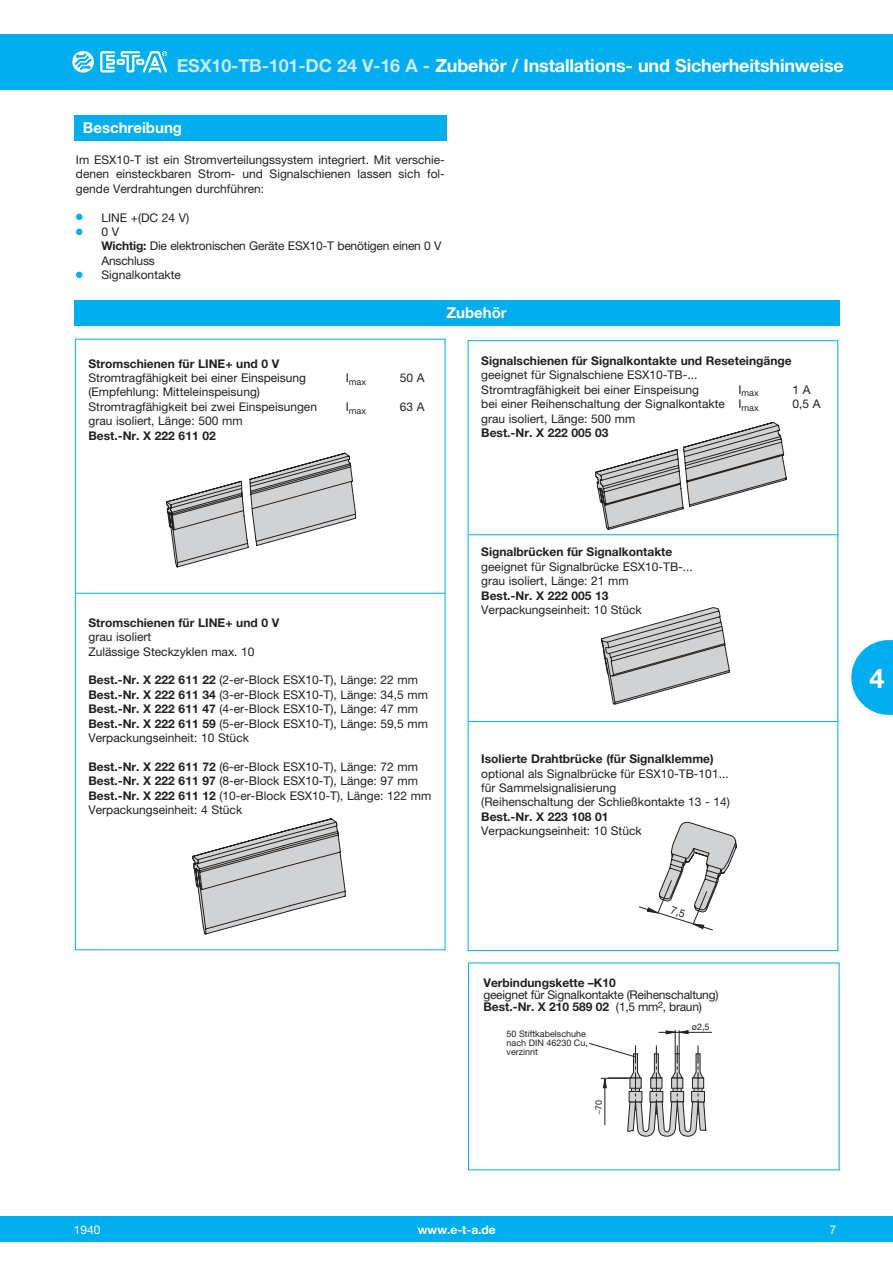
<style>
.page{position:relative;width:893px;height:1263px;background:#fff}
.page>*{position:absolute;margin:0;border:0;box-sizing:border-box;transform-origin:0 0}
.t1{font:700 27px "Helvetica Neue LT";color:#fff}
.t2{font:700 18px "Helvetica Neue LT";letter-spacing:-.01em;color:#fff}
.t3{font:700 15px "Helvetica Neue LT";color:#fff}
.t4{font:12px/14.4px "Helvetica Neue LT";color:#231f20}
.t5{font:700 12px "Helvetica Neue LT";color:#231f20}
.t6{font:12px/12px "Helvetica Neue LT";letter-spacing:-.02em;color:#231f20}
.t7{font:700 12px "Helvetica Neue LT";color:#fff}
.t8{font:12px "Helvetica Neue LT";color:#fff}
.t9{font:12px "Helvetica Neue LT";color:#fff;scale:.95 1}
.t10{font:9px/9px "Helvetica Neue LT";color:#231f20}
.s1{color:#c6eafa}
.s2{color:#00aeef}
.s3{font-weight:700}
</style>
<div class="page">
<div style="left:0;top:34px;width:893px;height:55px;background:#00aeef"></div>
<svg style="left:72px;top:51px;width:22px;height:22px"></svg>
<svg style="left:100px;top:51px;width:67px;height:21px"></svg>
<div style="left:0;top:1216px;width:893px;height:26px;background:#00aeef"></div>
<svg style="left:851px;top:640px;width:42px;height:75px"></svg>
<div style="left:74px;top:300px;width:766px;height:26px;background:#00aeef"></div>
<svg style="left:595px;top:422px;width:191px;height:108px"></svg>
<svg style="left:192px;top:818px;width:154px;height:116px"></svg>
<svg style="left:166px;top:453px;width:190px;height:114px"></svg>
<hr style="left:75px;top:593px;width:370px;height:1px;background:#00aeef">
<hr style="left:469px;top:534px;width:370px;height:1px;background:#00aeef">
<svg style="left:601px;top:607px;width:129px;height:97px"></svg>
<hr style="left:468px;top:721px;width:370px;height:1px;background:#00aeef">
<div style="left:74px;top:115px;width:372px;height:25px;background:#00aeef"></div>
<hr style="left:658px;top:1032px;width:54px;height:1px;background:#231f20">
<svg style="left:589px;top:1030px;width:117px;height:106px"></svg>
<svg style="left:638px;top:821px;width:99px;height:109px"></svg>
<h2 class="t2" style="left:177px;top:55px;width:669px"><span class="s1">ESX10-TB-101-DC 24 V-16 A -</span> Zubehör / Installations- und Sicherheitshinweise</h2>
<p class="t3" style="left:83px;top:118px;width:101px">Beschreibung</p>
<p class="t4" style="left:76px;top:152px;width:371px;text-align:justify">Im ESX10-T ist ein Stromverteilungssystem integriert. Mit verschie&shy;denen einsteckbaren Strom- und Signalschienen lassen sich fol&shy;gende Verdrahtungen durchführen:</p>
<p class="t4" style="left:76px;top:210px;width:115px"><span class="s2">●</span> LINE +(DC 24 V)</p>
<p class="t4" style="left:101px;top:224px;width:342px;text-indent:-26px"><span class="s2">●</span> 0 V<br><span class="s3">Wichtig:</span> Die elektronischen Geräte ESX10-T benötigen einen 0 V<br>Anschluss</p>
<p class="t4" style="left:76px;top:268px;width:107px"><span class="s2">●</span> Signalkontakte</p>
<p class="t5" style="left:88px;top:356px;width:192px">Stromschienen für LINE+ und 0 V</p>
<p class="t4" style="left:88px;top:370px;width:219px">Stromtragfähigkeit bei einer Einspeisung</p>
<p class="t10" style="left:346px;top:377px;width:22px"><sup>I</sup>max</p>
<p class="t4" style="left:400px;top:370px;width:26px">50 A</p>
<p class="t4" style="left:88px;top:385px;width:230px">(Empfehlung: Mitteleinspeisung)<br>Stromtragfähigkeit bei zwei Einspeisungen</p>
<p class="t10" style="left:346px;top:406px;width:22px"><sup>I</sup>max</p>
<p class="t4" style="left:400px;top:399px;width:26px">63 A</p>
<p class="t4" style="left:88px;top:414px;width:156px">grau isoliert, Länge: 500 mm</p>
<p class="t5" style="left:88px;top:428px;width:129px">Best.-Nr. X 222 611 02</p>
<p class="t3" style="left:446px;top:304px;width:62px">Zubehör</p>
<p class="t5" style="left:481px;top:353px;width:312px">Signalschienen für Signalkontakte und Reseteingänge</p>
<p class="t4" style="left:481px;top:368px;width:219px">geeignet für Signalschiene ESX10-TB-...<br>Stromtragfähigkeit bei einer Einspeisung</p>
<p class="t10" style="left:738px;top:389px;width:22px"><sup>I</sup>max</p>
<p class="t4" style="left:792px;top:382px;width:20px">1 A</p>
<p class="t4" style="left:481px;top:396px;width:279px">bei einer Reihenschaltung der Signalkontakte I<sub>max</sub></p>
<p class="t4" style="left:792px;top:396px;width:30px">0,5 A</p>
<p class="t4" style="left:481px;top:411px;width:156px">grau isoliert, Länge: 500 mm</p>
<p class="t5" style="left:481px;top:425px;width:129px">Best.-Nr. X 222 005 03</p>
<p class="t5" style="left:88px;top:615px;width:192px">Stromschienen für LINE+ und 0 V</p>
<p class="t4" style="left:88px;top:630px;width:168px">grau isoliert<br>Zulässige Steckzyklen max. 10</p>
<p class="t4" style="left:88px;top:673px;width:341px"><span class="s3">Best.-Nr. X 222 611 22</span> (2-er-Block ESX10-T), Länge: 22 mm <span class="s3">Best.-Nr. X 222 611 34</span> (3-er-Block ESX10-T), Länge: 34,5 mm <span class="s3">Best.-Nr. X 222 611 47</span> (4-er-Block ESX10-T), Länge: 47 mm <span class="s3">Best.-Nr. X 222 611 59</span> (5-er-Block ESX10-T), Länge: 59,5 mm Verpackungseinheit: 10 Stück</p>
<p class="t4" style="left:88px;top:759px;width:344px"><span class="s3">Best.-Nr. X 222 611 72</span> (6-er-Block ESX10-T), Länge: 72 mm <span class="s3">Best.-Nr. X 222 611 97</span> (8-er-Block ESX10-T), Länge: 97 mm <span class="s3">Best.-Nr. X 222 611 12</span> (10-er-Block ESX10-T), Länge: 122 mm Verpackungseinheit: 4 Stück</p>
<p class="t5" style="left:481px;top:545px;width:193px">Signalbrücken für Signalkontakte</p>
<p class="t4" style="left:481px;top:559px;width:213px">geeignet für Signalbrücke ESX10-TB-... grau isoliert, Länge: 21 mm</p>
<p class="t5" style="left:481px;top:588px;width:129px">Best.-Nr. X 222 005 13</p>
<p class="t4" style="left:481px;top:602px;width:162px">Verpackungseinheit: 10 Stück</p>
<p class="t5" style="left:481px;top:751px;width:234px">Isolierte Drahtbrücke (für Signalklemme)</p>
<p class="t4" style="left:481px;top:766px;width:250px">optional als Signalbrücke für ESX10-TB-101... für Sammelsignalisierung<br>(Reihenschaltung der Schließkontakte 13 - 14)</p>
<p class="t5" style="left:481px;top:809px;width:129px">Best.-Nr. X 223 108 01</p>
<p class="t4" style="left:481px;top:824px;width:162px">Verpackungseinheit: 10 Stück</p>
<h1 class="t1" style="left:869px;top:662px;width:17px">4</h1>
<p class="t5" style="left:483px;top:975px;width:134px">Verbindungskette –K10</p>
<p class="t6" style="left:483px;top:988px;width:237px">geeignet für Signalkontakte (Reihenschaltung)<br><span class="s3">Best.-Nr. X 210 589 02</span> (1,5 mm<sup>2</sup>, braun)</p>
<p class="t10" style="left:507px;top:1030px;width:83px">50 Stiftkabelschuhe nach DIN 46230 Cu, verzinnt</p>
<p class="t10" style="left:692px;top:1022px;width:19px">ø2,5</p>
<p class="t10" style="left:594px;top:1115px;width:17px;rotate:-90deg">~70</p>
<p class="t8" style="left:74px;top:1222px;width:28px">1940</p>
<p class="t7" style="left:418px;top:1222px;width:79px">www.e-t-a.de</p>
<p class="t9" style="left:830px;top:1222px;width:8px">7</p>
</div>
